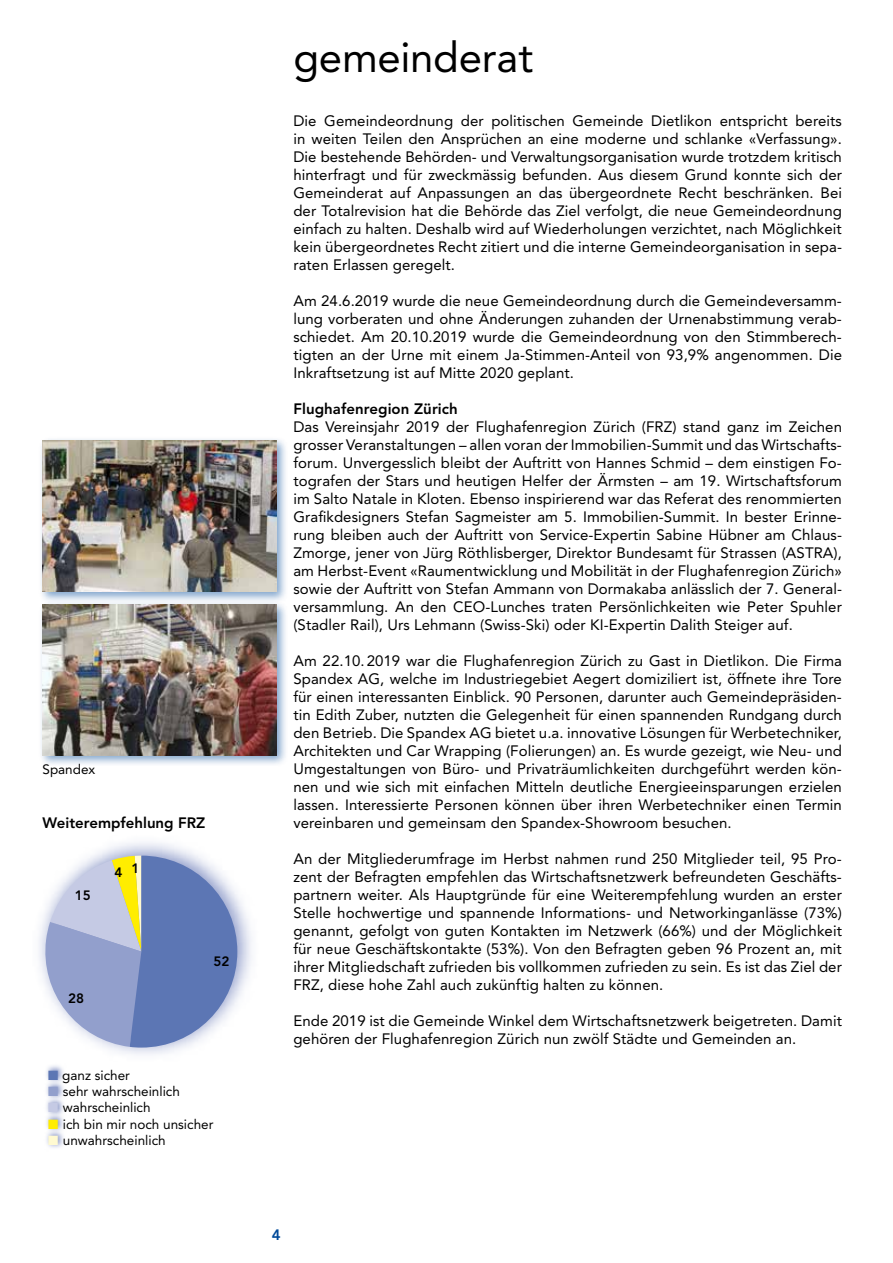
<style>
.page{position:relative;width:893px;height:1263px;background:#fff}
.page>*{position:absolute;margin:0;border:0;box-sizing:border-box;transform-origin:0 0}
.t1{font:42px "Avenir";letter-spacing:-.005em;color:#000}
.t2{font:15px/18px "Avenir";letter-spacing:.005em;color:#000;text-align:justify}
.t3{font:800 15px "Avenir";color:#000}
.t4{font:800 15px "Avenir";color:#004a99}
.t5{font:13.5px/16.2px "Avenir";color:#000}
.t6{font:800 13.5px "Avenir";color:#000}
.s1{color:#5c76b4}
.s2{color:#929fcc}
.s3{color:#c5cae4}
.s4{color:#ffed00}
.s5{color:#fffad1}
</style>
<div class="page">
<div style="left:39px;top:601px;width:250px;height:166px;background:#004a99;opacity:.5"></div>
<img style="left:43px;top:605px;width:233px;height:150px">
<div style="left:39px;top:436px;width:250px;height:168px;background:#004a99;opacity:.5"></div>
<img style="left:43px;top:440px;width:233px;height:151px">
<img style="left:39px;top:842px;width:213px;height:213px">
<svg style="left:40px;top:856px;width:197px;height:191px;background:#98a6c7"></svg>
<img style="left:39px;top:1030px;width:75px;height:25px">
<img style="left:46px;top:1065px;width:18px;height:83px">
<p class="t5" style="left:43px;top:761px;width:54px">Spandex</p>
<p class="t3" style="left:43px;top:814px;width:164px">Weiterempfehlung FRZ</p>
<p class="t6" style="left:75px;top:887px;width:17px">15</p>
<p class="t6" style="left:114px;top:865px;width:9px">4</p>
<p class="t6" style="left:132px;top:860px;width:9px">1</p>
<p class="t6" style="left:68px;top:990px;width:17px">28</p>
<p class="t6" style="left:214px;top:954px;width:17px">52</p>
<p class="t5" style="left:48px;top:1067px;width:83px"><span class="s1">■</span> ganz sicher</p>
<p class="t5" style="left:48px;top:1083px;width:133px"><span class="s2">■</span> sehr wahrscheinlich</p>
<p class="t5" style="left:48px;top:1099px;width:104px"><span class="s3">■</span> wahrscheinlich</p>
<p class="t5" style="left:48px;top:1116px;width:167px"><span class="s4">■</span> ich bin mir noch unsicher</p>
<p class="t5" style="left:48px;top:1132px;width:119px"><span class="s5">■</span> unwahrscheinlich</p>
<p class="t5" style="left:62px;top:1082px;width:153px">ganz sic er<br>sehr wahrscheinlich wahrsche nlich<br>ich bin mir noch unsicher</p>
<h1 class="t1" style="left:293px;top:33px;width:241px">gemeinderat</h1>
<p class="t2" style="left:293px;top:112px;width:550px">Die Gemeindeordnung der politischen Gemeinde Dietlikon entspricht bereits in weiten Teilen den Ansprüchen an eine moderne und schlanke «Verfassung».<br>Die bestehende Behörden- und Verwaltungsorganisation wurde trotzdem kritisch hinterfragt und für zweckmässig befunden. Aus diesem Grund konnte sich der Gemeinderat auf Anpassungen an das übergeordnete Recht beschränken. Bei der Totalrevision hat die Behörde das Ziel verfolgt, die neue Gemeindeordnung einfach zu halten. Deshalb wird auf Wiederholungen verzichtet, nach Möglichkeit kein übergeordnetes Recht zitiert und die interne Gemeindeorganisation in sepa&shy;raten Erlassen geregelt.</p>
<p class="t2" style="left:293px;top:292px;width:550px">Am 24.6.2019 wurde die neue Gemeindeordnung durch die Gemeindeversamm&shy;lung vorberaten und ohne Änderungen zuhanden der Urnenabstimmung verab&shy;schiedet. Am 20.10.2019 wurde die Gemeindeordnung von den Stimmberech&shy;tigten an der Urne mit einem Ja-Stimmen-Anteil von 93,9% angenommen. Die Inkraftsetzung ist auf Mitte 2020 geplant.</p>
<p class="t3" style="left:293px;top:400px;width:166px">Flughafenregion Zürich</p>
<p class="t2" style="left:293px;top:418px;width:550px">Das Vereinsjahr 2019 der Flughafenregion Zürich (FRZ) stand ganz im Zeichen grosser Veranstaltungen – allen voran der Immobilien-Summit und das Wirtschafts&shy;forum. Unvergesslich bleibt der Auftritt von Hannes Schmid – dem einstigen Fo&shy;tografen der Stars und heutigen Helfer der Ärmsten – am 19. Wirtschaftsforum im Salto Natale in Kloten. Ebenso inspirierend war das Referat des renommierten Grafikdesigners Stefan Sagmeister am 5. Immobilien-Summit. In bester Erinne&shy;rung bleiben auch der Auftritt von Service-Expertin Sabine Hübner am Chlaus-Zmorge, jener von Jürg Röthlisberger, Direktor Bundesamt für Strassen (ASTRA), am Herbst-Event «Raumentwicklung und Mobilität in der Flughafenregion Zürich» sowie der Auftritt von Stefan Ammann von Dormakaba anlässlich der 7. General&shy;versammlung. An den CEO-Lunches traten Persönlichkeiten wie Peter Spuhler (Stadler Rail), Urs Lehmann (Swiss-Ski) oder KI-Expertin Dalith Steiger auf.</p>
<p class="t2" style="left:293px;top:652px;width:550px">Am 22.10.2019 war die Flughafenregion Zürich zu Gast in Dietlikon. Die Firma Spandex AG, welche im Industriegebiet Aegert domiziliert ist, öffnete ihre Tore für einen interessanten Einblick. 90 Personen, darunter auch Gemeindepräsiden&shy;tin Edith Zuber, nutzten die Gelegenheit für einen spannenden Rundgang durch den Betrieb. Die Spandex AG bietet u.a. innovative Lösungen für Werbetechniker, Architekten und Car Wrapping (Folierungen) an. Es wurde gezeigt, wie Neu- und Umgestaltungen von Büro- und Privaträumlichkeiten durchgeführt werden kön&shy;nen und wie sich mit einfachen Mitteln deutliche Energieeinsparungen erzielen lassen. Interessierte Personen können über ihren Werbetechniker einen Termin vereinbaren und gemeinsam den Spandex-Showroom besuchen.</p>
<p class="t2" style="left:293px;top:850px;width:550px">An der Mitgliederumfrage im Herbst nahmen rund 250 Mitglieder teil, 95 Pro&shy;zent der Befragten empfehlen das Wirtschaftsnetzwerk befreundeten Geschäfts&shy;partnern weiter. Als Hauptgründe für eine Weiterempfehlung wurden an erster Stelle hochwertige und spannende Informations- und Networkinganlässe (73%) genannt, gefolgt von guten Kontakten im Netzwerk (66%) und der Möglichkeit für neue Geschäftskontakte (53%). Von den Befragten geben 96 Prozent an, mit ihrer Mitgliedschaft zufrieden bis vollkommen zufrieden zu sein. Es ist das Ziel der FRZ, diese hohe Zahl auch zukünftig halten zu können.</p>
<p class="t2" style="left:293px;top:1012px;width:550px">Ende 2019 ist die Gemeinde Winkel dem Wirtschaftsnetzwerk beigetreten. Damit gehören der Flughafenregion Zürich nun zwölf Städte und Gemeinden an.</p>
<p class="t4" style="left:272px;top:1226px;width:10px">4</p>
</div>
